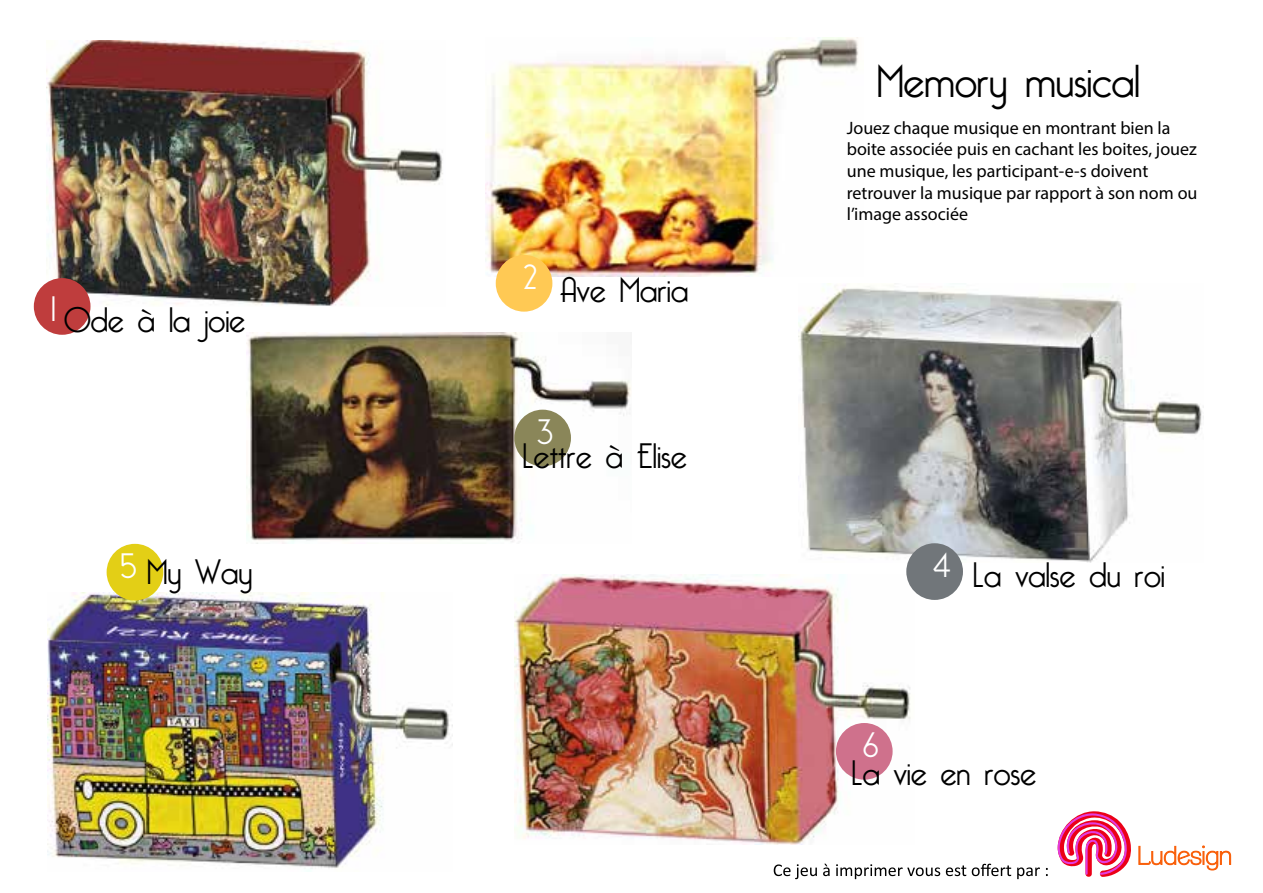
<style>
.page{position:relative;width:1263px;height:893px;background:#fff}
.page>*{position:absolute;margin:0;border:0;box-sizing:border-box;transform-origin:0 0}
.t1{font:300 45px "Bellerose";color:#000}
.t2{font:300 34.5px "Bellerose";color:#000}
.t3{font:300 34.5px "Bellerose";color:#fff}
.t4{font:18px/21.6px "Myriad Pro";color:#000}
</style>
<div class="page">
<svg style="left:1138px;top:845px;width:93px;height:25px"></svg>
<svg style="left:1057px;top:811px;width:74px;height:66px"></svg>
<svg style="left:774px;top:864px;width:274px;height:15px"></svg>
<img style="left:486px;top:38px;width:373px;height:238px">
<img style="left:48px;top:593px;width:405px;height:279px">
<img style="left:798px;top:283px;width:404px;height:279px">
<img style="left:47px;top:41px;width:396px;height:265px">
<img style="left:246px;top:332px;width:385px;height:212px">
<img style="left:514px;top:574px;width:398px;height:270px">
<div style="left:836px;top:723px;width:57px;height:57px;background:#cf718c;border-radius:50%"></div>
<div style="left:514px;top:410px;width:57px;height:56px;background:#8a8659;border-radius:50%"></div>
<div style="left:34px;top:278px;width:56px;height:57px;background:#bf3d3d;border-radius:50%"></div>
<div style="left:496px;top:255px;width:56px;height:57px;background:#ffc954;border-radius:50%"></div>
<div style="left:906px;top:543px;width:57px;height:57px;background:#71767a;border-radius:50%"></div>
<div style="left:107px;top:544px;width:56px;height:56px;background:#e3cf16;border-radius:50%"></div>
<h2 class="t3" style="left:51px;top:289px;width:6px">1</h2>
<h2 class="t2" style="left:64px;top:300px;width:183px">Ode à la joie</h2>
<h2 class="t3" style="left:523px;top:257px;width:15px">2</h2>
<h2 class="t2" style="left:560px;top:270px;width:130px">Ave Maria</h2>
<h2 class="t3" style="left:537px;top:412px;width:17px">3</h2>
<h2 class="t2" style="left:523px;top:436px;width:165px">Lettre à Elise</h2>
<h1 class="t1" style="left:877px;top:56px;width:264px">Memory musical</h1>
<p class="t4" style="left:847px;top:117px;width:352px">Jouez chaque musique en montrant bien la boite associée puis en cachant les boites, jouez une musique, les participant-e-s doivent retrouver la musique par rapport à son nom ou l’image associée</p>
<h2 class="t3" style="left:121px;top:546px;width:17px">5</h2>
<h2 class="t3" style="left:933px;top:545px;width:19px">4</h2>
<h2 class="t2" style="left:147px;top:552px;width:107px">My Way</h2>
<h2 class="t2" style="left:973px;top:555px;width:193px">La valse du roi</h2>
<h2 class="t3" style="left:863px;top:725px;width:17px">6</h2>
<h2 class="t2" style="left:852px;top:753px;width:186px">La vie en rose</h2>
</div>
